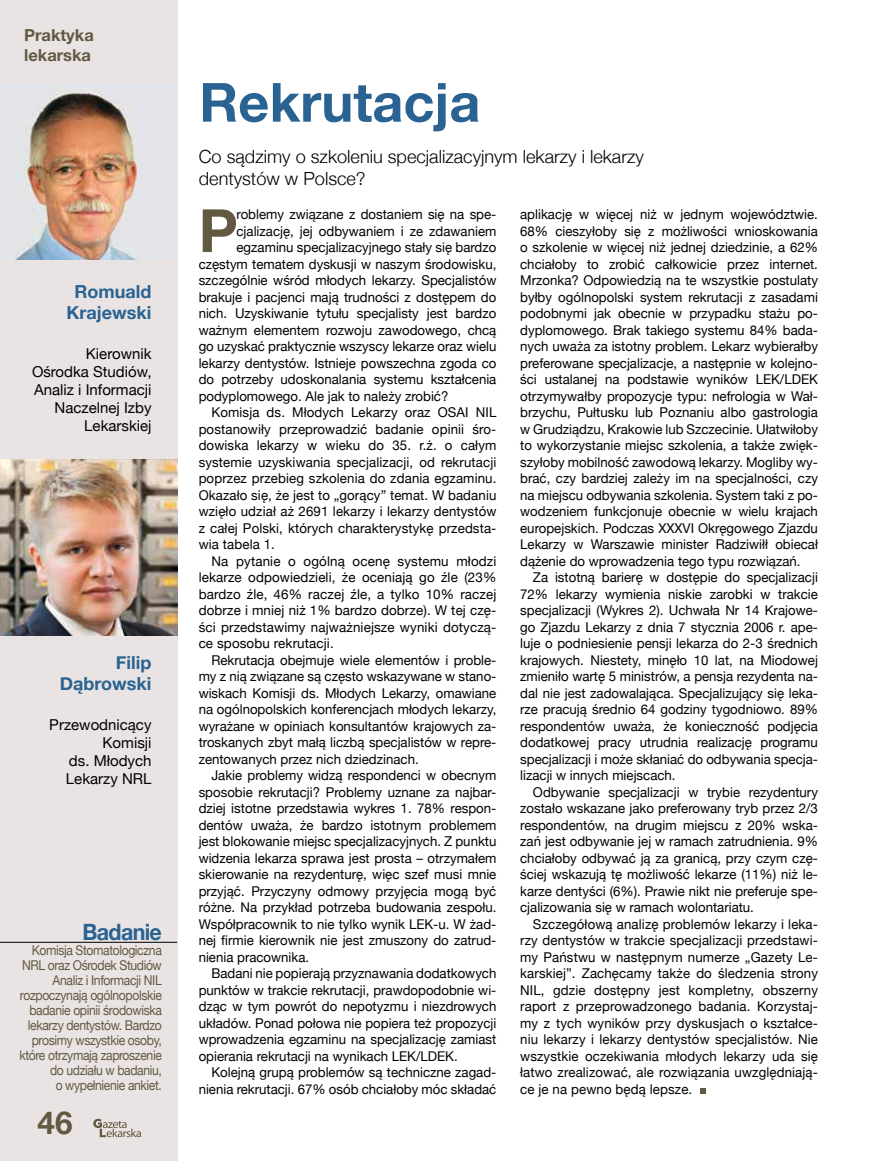
<style>
.page{position:relative;width:872px;height:1161px;background:#fff}
.page>*{position:absolute;margin:0;border:0;box-sizing:border-box;transform-origin:0 0}
.t1{font:700 59.7px "Helvetica Neue";color:#625942}
.t2{font:700 54px "Helvetica Neue";color:#2a6392}
.t3{font:700 31.5px "Helvetica Neue";color:#625942}
.t4{font:700 22.5px "Helvetica Neue";letter-spacing:-.03em;color:#2a6392;scale:.95 1}
.t5{font:300 18.15px/21.8px "Helvetica Neue";color:#000}
.t6{font:700 18px/21.6px "Helvetica Neue";color:#2a6392;text-align:center}
.t7{font:700 16.5px/19.8px "Helvetica Neue";color:#625942}
.t8{font:15px/18px "Helvetica Neue";color:#000;text-align:right}
.t9{font:13.5px/16.5px "Helvetica Neue";color:#000;text-align:justify}
.t10{font:13.5px/15px "Helvetica Neue";letter-spacing:-.03em;color:#625942;text-align:right;scale:.9 1}
</style>
<div class="page">
<div style="left:0;top:0;width:177px;height:1161px;background:#e9e4e3"></div>
<svg style="left:93px;top:1119px;width:48px;height:18px"></svg>
<svg style="left:700px;top:1088px;width:6px;height:5px"></svg>
<hr style="left:0;top:942px;width:177px;height:1px;background:#000">
<img style="left:11px;top:83px;width:128px;height:176px">
<img style="left:0;top:460px;width:177px;height:176px">
<p class="t7" style="left:24px;top:25px;width:71px">Praktyka lekarska</p>
<h3 class="t6" style="left:67px;top:280px;width:86px">Romuald<br>Krajewski</h3>
<p class="t8" style="left:32px;top:344px;width:121px">Kierownik<br>Ośrodka Studiów,<br>Analiz i Informacji<br>Naczelnej Izby<br>Lekarskiej</p>
<h3 class="t6" style="left:60px;top:651px;width:93px;text-align:right">Filip<br>Dąbrowski</h3>
<p class="t8" style="left:49px;top:715px;width:104px">Przewodnicący<br>Komisji<br>ds. Młodych<br>Lekarzy NRL</p>
<h3 class="t4" style="left:83px;top:918px;width:85px">Badanie</h3>
<p class="t10" style="left:19px;top:942px;width:160px">Komisja Stomatologiczna<br>NRL oraz Ośrodek Studiów<br>Analiz i Informacji NIL rozpoczynają ogólnopolskie badanie opinii środowiska lekarzy dentystów. Bardzo prosimy wszystkie osoby, które otrzymają zaproszenie do udziału w badaniu,<br>o wypełnienie ankiet.</p>
<h3 class="t3" style="left:38px;top:1103px;width:37px">46</h3>
<h2 class="t2" style="left:199px;top:69px;width:283px">Rekrutacja</h2>
<h3 class="t5" style="left:199px;top:145px;width:446px">Co sądzimy o szkoleniu specjalizacyjnym lekarzy i lekarzy dentystów w Polsce?</h3>
<h1 class="t1" style="left:199px;top:194px;width:41px">P</h1>
<p class="t9" style="left:236px;top:206px;width:261px">roblemy związane z dostaniem się na spe-</p>
<p class="t9" style="left:236px;top:222px;width:261px">cjalizację, jej odbywaniem i ze zdawaniem</p>
<p class="t9" style="left:236px;top:239px;width:261px">egzaminu specjalizacyjnego stały się bardzo</p>
<p class="t9" style="left:199px;top:255px;width:299px">częstym tematem dyskusji w naszym środowisku,</p>
<p class="t9" style="left:199px;top:272px;width:299px">szczególnie wśród młodych lekarzy. Specjalistów</p>
<p class="t9" style="left:199px;top:288px;width:299px">brakuje i pacjenci mają trudności z dostępem do</p>
<p class="t9" style="left:199px;top:305px;width:299px">nich. Uzyskiwanie tytułu specjalisty jest bardzo</p>
<p class="t9" style="left:199px;top:321px;width:299px">ważnym elementem rozwoju zawodowego, chcą</p>
<p class="t9" style="left:199px;top:338px;width:299px">go uzyskać praktycznie wszyscy lekarze oraz wielu</p>
<p class="t9" style="left:199px;top:354px;width:299px">lekarzy dentystów. Istnieje powszechna zgoda co</p>
<p class="t9" style="left:199px;top:371px;width:299px">do potrzeby udoskonalania systemu kształcenia</p>
<p class="t9" style="left:199px;top:387px;width:251px">podyplomowego. Ale jak to należy zrobić?</p>
<p class="t9" style="left:211px;top:404px;width:286px">Komisja ds. Młodych Lekarzy oraz OSAI NIL</p>
<p class="t9" style="left:199px;top:420px;width:299px">postanowiły przeprowadzić badanie opinii śro-</p>
<p class="t9" style="left:199px;top:437px;width:299px">dowiska lekarzy w wieku do 35. r.ż. o całym</p>
<p class="t9" style="left:199px;top:453px;width:299px">systemie uzyskiwania specjalizacji, od rekrutacji</p>
<p class="t9" style="left:199px;top:470px;width:299px">poprzez przebieg szkolenia do zdania egzaminu.</p>
<p class="t9" style="left:199px;top:486px;width:299px">Okazało się, że jest to „gorący” temat. W badaniu</p>
<p class="t9" style="left:199px;top:503px;width:299px">wzięło udział aż 2691 lekarzy i lekarzy dentystów</p>
<p class="t9" style="left:199px;top:519px;width:299px">z całej Polski, których charakterystykę przedsta-</p>
<p class="t9" style="left:199px;top:536px;width:78px">wia tabela 1.</p>
<p class="t9" style="left:211px;top:552px;width:286px">Na pytanie o ogólną ocenę systemu młodzi</p>
<p class="t9" style="left:199px;top:569px;width:299px">lekarze odpowiedzieli, że oceniają go źle (23%</p>
<p class="t9" style="left:199px;top:585px;width:299px">bardzo źle, 46% raczej źle, a tylko 10% raczej</p>
<p class="t9" style="left:199px;top:602px;width:299px">dobrze i mniej niż 1% bardzo dobrze). W tej czę-</p>
<p class="t9" style="left:199px;top:618px;width:299px">ści przedstawimy najważniejsze wyniki dotyczą-</p>
<p class="t9" style="left:199px;top:635px;width:136px">ce sposobu rekrutacji.</p>
<p class="t9" style="left:211px;top:651px;width:286px">Rekrutacja obejmuje wiele elementów i proble-</p>
<p class="t9" style="left:199px;top:668px;width:299px">my z nią związane są często wskazywane w stano-</p>
<p class="t9" style="left:199px;top:684px;width:299px">wiskach Komisji ds. Młodych Lekarzy, omawiane</p>
<p class="t9" style="left:199px;top:701px;width:299px">na ogólnopolskich konferencjach młodych lekarzy,</p>
<p class="t9" style="left:199px;top:717px;width:299px">wyrażane w opiniach konsultantów krajowych za-</p>
<p class="t9" style="left:199px;top:734px;width:299px">troskanych zbyt małą liczbą specjalistów w repre-</p>
<p class="t9" style="left:199px;top:750px;width:221px">zentowanych przez nich dziedzinach.</p>
<p class="t9" style="left:211px;top:767px;width:286px">Jakie problemy widzą respondenci w obecnym</p>
<p class="t9" style="left:199px;top:783px;width:299px">sposobie rekrutacji? Problemy uznane za najbar-</p>
<p class="t9" style="left:199px;top:800px;width:299px">dziej istotne przedstawia wykres 1. 78% respon-</p>
<p class="t9" style="left:199px;top:816px;width:299px">dentów uważa, że bardzo istotnym problemem</p>
<p class="t9" style="left:199px;top:833px;width:299px">jest blokowanie miejsc specjalizacyjnych. Z punktu</p>
<p class="t9" style="left:199px;top:849px;width:299px">widzenia lekarza sprawa jest prosta – otrzymałem</p>
<p class="t9" style="left:199px;top:866px;width:299px">skierowanie na rezydenturę, więc szef musi mnie</p>
<p class="t9" style="left:199px;top:882px;width:299px">przyjąć. Przyczyny odmowy przyjęcia mogą być</p>
<p class="t9" style="left:199px;top:899px;width:299px">różne. Na przykład potrzeba budowania zespołu.</p>
<p class="t9" style="left:199px;top:915px;width:299px">Współpracownik to nie tylko wynik LEK-u. W żad-</p>
<p class="t9" style="left:199px;top:932px;width:299px">nej firmie kierownik nie jest zmuszony do zatrud-</p>
<p class="t9" style="left:199px;top:948px;width:112px">nienia pracownika.</p>
<p class="t9" style="left:211px;top:965px;width:286px">Badani nie popierają przyznawania dodatkowych</p>
<p class="t9" style="left:199px;top:981px;width:299px">punktów w trakcie rekrutacji, prawdopodobnie wi-</p>
<p class="t9" style="left:199px;top:998px;width:299px">dząc w tym powrót do nepotyzmu i niezdrowych</p>
<p class="t9" style="left:199px;top:1014px;width:299px">układów. Ponad połowa nie popiera też propozycji</p>
<p class="t9" style="left:199px;top:1031px;width:299px">wprowadzenia egzaminu na specjalizację zamiast</p>
<p class="t9" style="left:199px;top:1047px;width:261px">opierania rekrutacji na wynikach LEK/LDEK.</p>
<p class="t9" style="left:211px;top:1064px;width:286px">Kolejną grupą problemów są techniczne zagad-</p>
<p class="t9" style="left:199px;top:1080px;width:299px">nienia rekrutacji. 67% osób chciałoby móc składać</p>
<p class="t9" style="left:520px;top:206px;width:299px">aplikację w więcej niż w jednym województwie.<br>68% cieszyłoby się z możliwości wnioskowania o szkolenie w więcej niż jednej dziedzinie, a 62% chciałoby to zrobić całkowicie przez internet.<br>Mrzonka? Odpowiedzią na te wszystkie postulaty byłby ogólnopolski system rekrutacji z zasadami podobnymi jak obecnie w przypadku stażu po&shy;dyplomowego. Brak takiego systemu 84% bada&shy;nych uważa za istotny problem. Lekarz wybierałby preferowane specjalizacje, a następnie w kolejno&shy;ści ustalanej na podstawie wyników LEK/LDEK otrzymywałby propozycje typu: nefrologia w Wał&shy;brzychu, Pułtusku lub Poznaniu albo gastrologia w Grudziądzu, Krakowie lub Szczecinie. Ułatwiłoby to wykorzystanie miejsc szkolenia, a także zwięk&shy;szyłoby mobilność zawodową lekarzy. Mogliby wy&shy;brać, czy bardziej zależy im na specjalności, czy na miejscu odbywania szkolenia. System taki z po&shy;wodzeniem funkcjonuje obecnie w wielu krajach europejskich. Podczas XXXVI Okręgowego Zjazdu Lekarzy w Warszawie minister Radziwiłł obiecał dążenie do wprowadzenia tego typu rozwiązań.</p>
<p class="t9" style="left:520px;top:569px;width:299px;text-indent:13px">Za istotną barierę w dostępie do specjalizacji 72% lekarzy wymienia niskie zarobki w trakcie specjalizacji (Wykres 2). Uchwała Nr 14 Krajowe&shy;go Zjazdu Lekarzy z dnia 7 stycznia 2006 r. ape&shy;luje o podniesienie pensji lekarza do 2-3 średnich krajowych. Niestety, minęło 10 lat, na Miodowej zmieniło wartę 5 ministrów, a pensja rezydenta na&shy;dal nie jest zadowalająca. Specjalizujący się leka&shy;rze pracują średnio 64 godziny tygodniowo. 89% respondentów uważa, że konieczność podjęcia dodatkowej pracy utrudnia realizację programu specjalizacji i może skłaniać do odbywania specja&shy;lizacji w innych miejscach.</p>
<p class="t9" style="left:520px;top:783px;width:299px;text-indent:13px">Odbywanie specjalizacji w trybie rezydentury zostało wskazane jako preferowany tryb przez 2/3 respondentów, na drugim miejscu z 20% wska&shy;zań jest odbywanie jej w ramach zatrudnienia. 9% chciałoby odbywać ją za granicą, przy czym czę&shy;ściej wskazują tę możliwość lekarze (11%) niż le&shy;karze dentyści (6%). Prawie nikt nie preferuje spe&shy;cjalizowania się w ramach wolontariatu.</p>
<p class="t9" style="left:520px;top:915px;width:299px;text-indent:13px">Szczegółową analizę problemów lekarzy i leka&shy;rzy dentystów w trakcie specjalizacji przedstawi&shy;my Państwu w następnym numerze „Gazety Le&shy;karskiej”. Zachęcamy także do śledzenia strony NIL, gdzie dostępny jest kompletny, obszerny raport z przeprowadzonego badania. Korzystaj&shy;my z tych wyników przy dyskusjach o kształce&shy;niu lekarzy i lekarzy dentystów specjalistów. Nie wszystkie oczekiwania młodych lekarzy uda się łatwo zrealizować, ale rozwiązania uwzględniają&shy;ce je na pewno będą lepsze.</p>
</div>
